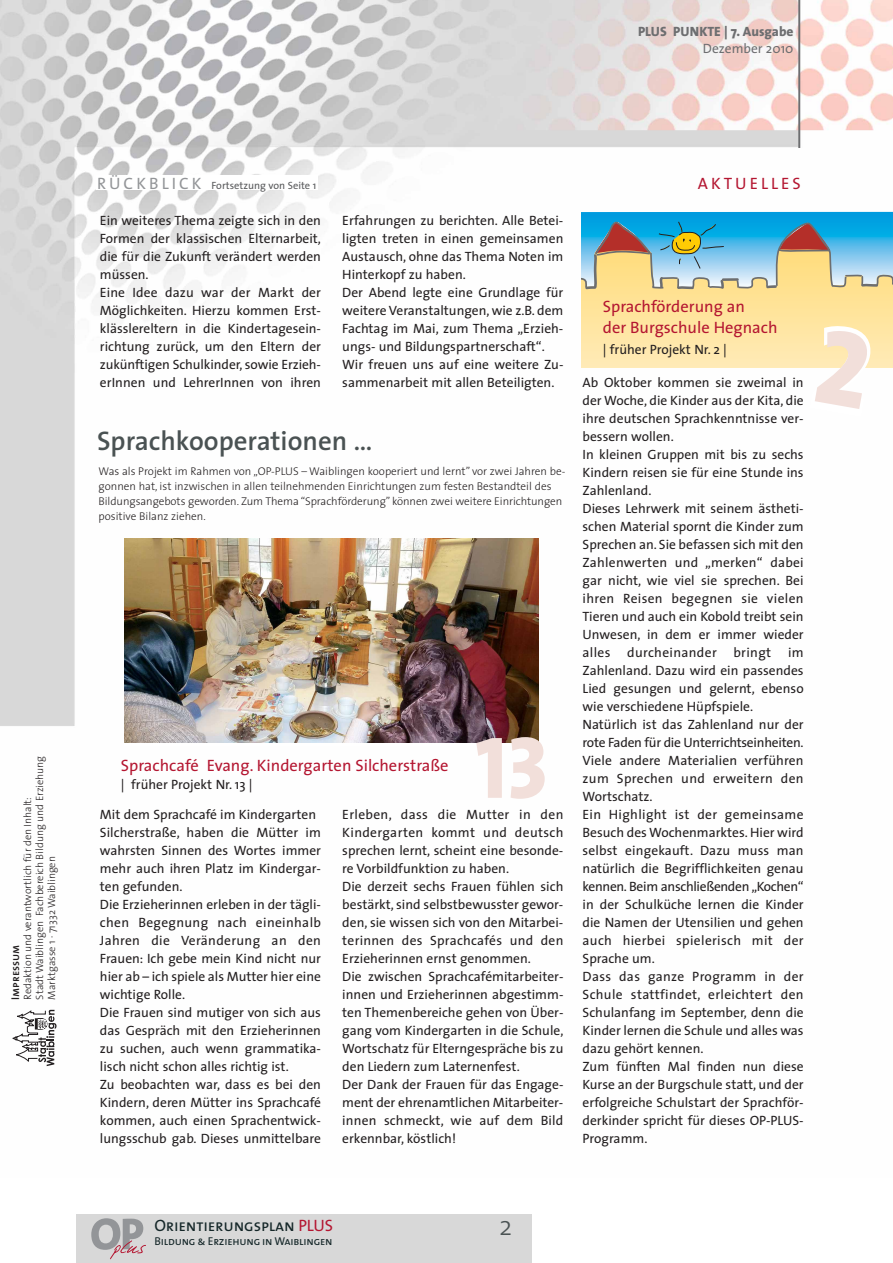
<style>
.page{position:relative;width:893px;height:1263px;background:#fff}
.page>*{position:absolute;margin:0;border:0;box-sizing:border-box;transform-origin:0 0}
.t1{font:88.5px "The Sans Extra Bold Caps";color:#f2dfda}
.t2{font:600 27px "The Sans";color:#4a5253}
.t3{font:300 27px "The Sans";color:#4a5253}
.t4{font:16.5px/21px "The Sans";color:#b41631}
.t5{font:16.5px "The Sans Caps";letter-spacing:-.01em;color:#152729}
.t6{font:16.5px "The Sans";letter-spacing:.185em;color:#b41631}
.t7{font:13.5px/18px "The Sans";color:#231f20}
.t8{font:800 13.5px "The Sans";color:#6d6e70}
.t9{font:13.5px "The Sans";color:#6d6e70}
.t10{font:11.4px "The Sans Caps";letter-spacing:-.015em;color:#152729}
.t11{font:300 11.25px/15px "The Sans";color:#231f20}
.t12{font:11.25px "The Sans Semi Bold Caps";color:#231f20}
.t13{font:300 10.5px/12px "The Sans";color:#231f20}
.t14{font:10.5px "The Sans";color:#58595b}
.s1{font-size:16.5px;color:#939598}
.s2{color:#b41631}
</style>
<div class="page">
<img style="left:0;top:0;width:893px;height:1067px">
<hr style="left:798px;top:0;width:2px;height:148px;background:#6d6e70">
<svg style="left:13px;top:1010px;width:44px;height:56px"></svg>
<img style="left:125px;top:538px;width:413px;height:205px">
<div style="left:96px;top:175px;width:222px;height:15px;background:#fff"></div>
<div style="left:77px;top:1214px;width:454px;height:49px;background:#d8d8d8"></div>
<svg style="left:91px;top:1218px;width:55px;height:41px"></svg>
<svg style="left:581px;top:212px;width:312px;height:205px"></svg>
<p class="t8" style="left:638px;top:27px;width:157px">PLUS PUNKTE | 7. Ausgabe</p>
<p class="t9" style="left:703px;top:43px;width:92px">Dezember 2010</p>
<p class="t13" style="left:23px;top:999px;width:245px;rotate:-90deg">Redaktion und verantwortlich für den Inhalt:<br>Stadt Waiblingen Fachbereich Bildung und Erziehung<br>Marktgasse 1 · 71332 Waiblingen</p>
<p class="t12" style="left:9px;top:999px;width:56px;rotate:-90deg">Impressum</p>
<p class="t14" style="left:97px;top:181px;width:221px"><span class="s1">R Ü C K B L I C K</span> Fortsetzung von Seite 1</p>
<p class="t7" style="left:100px;top:213px;width:223px">Ein weiteres Thema zeigte sich in den Formen der klassischen Elternarbeit, die für die Zukunft verändert werden müssen.<br>Eine Idee dazu war der Markt der Möglichkeiten. Hierzu kommen Erst&shy;klässlereltern in die Kindertagesein&shy;richtung zurück, um den Eltern der zukünftigen Schulkinder, sowie Erzieh&shy;erInnen und LehrerInnen von ihren</p>
<p class="t7" style="left:342px;top:213px;width:223px">Erfahrungen zu berichten. Alle Betei&shy;ligten treten in einen gemeinsamen Austausch, ohne das Thema Noten im Hinterkopf zu haben.<br>Der Abend legte eine Grundlage für weitere Veranstaltungen, wie z.B. dem Fachtag im Mai, zum Thema „Erzieh&shy;ungs- und Bildungspartnerschaft“.<br>Wir freuen uns auf eine weitere Zu&shy;sammenarbeit mit allen Beteiligten.</p>
<h2 class="t2" style="left:97px;top:431px;width:277px">Sprachkooperationen …</h2>
<p class="t11" style="left:99px;top:465px;width:468px">Was als Projekt im Rahmen von „OP-PLUS – Waiblingen kooperiert und lernt” vor zwei Jahren be&shy;gonnen hat, ist inzwischen in allen teilnehmenden Einrichtungen zum festen Bestandteil des Bildungsangebots geworden. Zum Thema “Sprachförderung” können zwei weitere Einrichtungen positive Bilanz ziehen.</p>
<p class="t4" style="left:121px;top:757px;width:329px">Sprachcafé Evang. Kindergarten Silcherstraße</p>
<p class="t7" style="left:121px;top:777px;width:133px">| früher Projekt Nr. 13 |</p>
<h1 class="t1" style="left:475px;top:715px;width:74px">13</h1>
<p class="t7" style="left:100px;top:807px;width:223px">Mit dem Sprachcafé im Kindergarten Silcherstraße, haben die Mütter im wahrsten Sinnen des Wortes immer mehr auch ihren Platz im Kindergar&shy;ten gefunden.<br>Die Erzieherinnen erleben in der tägli&shy;chen Begegnung nach eineinhalb Jahren die Veränderung an den Frauen: Ich gebe mein Kind nicht nur hier ab – ich spiele als Mutter hier eine wichtige Rolle.<br>Die Frauen sind mutiger von sich aus das Gespräch mit den Erzieherinnen zu suchen, auch wenn grammatika&shy;lisch nicht schon alles richtig ist.<br>Zu beobachten war, dass es bei den Kindern, deren Mütter ins Sprachcafé kommen, auch einen Sprachentwick&shy;lungsschub gab. Dieses unmittelbare</p>
<p class="t7" style="left:342px;top:807px;width:223px">Erleben, dass die Mutter in den Kindergarten kommt und deutsch sprechen lernt, scheint eine besonde&shy;re Vorbildfunktion zu haben.<br>Die derzeit sechs Frauen fühlen sich bestärkt, sind selbstbewusster gewor&shy;den, sie wissen sich von den Mitarbei&shy;terinnen des Sprachcafés und den Erzieherinnen ernst genommen.<br>Die zwischen Sprachcafémitarbeiter&shy;innen und Erzieherinnen abgestimm&shy;ten Themenbereiche gehen von Über&shy;gang vom Kindergarten in die Schule, Wortschatz für Elterngespräche bis zu den Liedern zum Laternenfest.<br>Der Dank der Frauen für das Engage&shy;ment der ehrenamtlichen Mitarbeiter&shy;innen schmeckt, wie auf dem Bild erkennbar, köstlich!</p>
<p class="t6" style="left:698px;top:177px;width:104px">AKTUELLES</p>
<p class="t4" style="left:603px;top:298px;width:176px">Sprachförderung an<br>der Burgschule Hegnach</p>
<p class="t7" style="left:603px;top:342px;width:126px">| früher Projekt Nr. 2 |</p>
<p class="t7" style="left:583px;top:375px;width:223px">Ab Oktober kommen sie zweimal in der Woche, die Kinder aus der Kita, die ihre deutschen Sprachkenntnisse ver&shy;bessern wollen.<br>In kleinen Gruppen mit bis zu sechs<br>Kindern reisen sie für eine Stunde ins<br>Zahlenland.<br>Dieses Lehrwerk mit seinem ästheti&shy;schen Material spornt die Kinder zum<br>Sprechen an. Sie befassen sich mit den<br>Zahlenwerten und „merken“ dabei gar nicht, wie viel sie sprechen. Bei ihren Reisen begegnen sie vielen<br>Tieren und auch ein Kobold treibt sein<br>Unwesen, in dem er immer wieder alles durcheinander bringt im<br>Zahlenland. Dazu wird ein passendes<br>Lied gesungen und gelernt, ebenso wie verschiedene Hüpfspiele.<br>Natürlich ist das Zahlenland nur der rote Faden für die Unterrichtseinheiten.<br>Viele andere Materialien verführen zum Sprechen und erweitern den<br>Wortschatz.<br>Ein Highlight ist der gemeinsame<br>Besuch des Wochenmarktes. Hier wird selbst eingekauft. Dazu muss man natürlich die Begrifflichkeiten genau kennen. Beim anschließenden „Kochen“ in der Schulküche lernen die Kinder die Namen der Utensilien und gehen auch hierbei spielerisch mit der<br>Sprache um.<br>Dass das ganze Programm in der<br>Schule stattfindet, erleichtert den<br>Schulanfang im September, denn die<br>Kinder lernen die Schule und alles was dazu gehört kennen.<br>Zum fünften Mal finden nun diese<br>Kurse an der Burgschule statt, und der erfolgreiche Schulstart der Sprachför&shy;derkinder spricht für dieses OP-PLUS-<br>Programm.</p>
<p class="t5" style="left:154px;top:1216px;width:180px">Orientierungsplan <span class="s2">PLUS</span></p>
<h2 class="t3" style="left:499px;top:1215px;width:15px">2</h2>
<p class="t10" style="left:154px;top:1234px;width:180px">Bildung &amp; Erziehung in Waiblingen</p>
</div>
